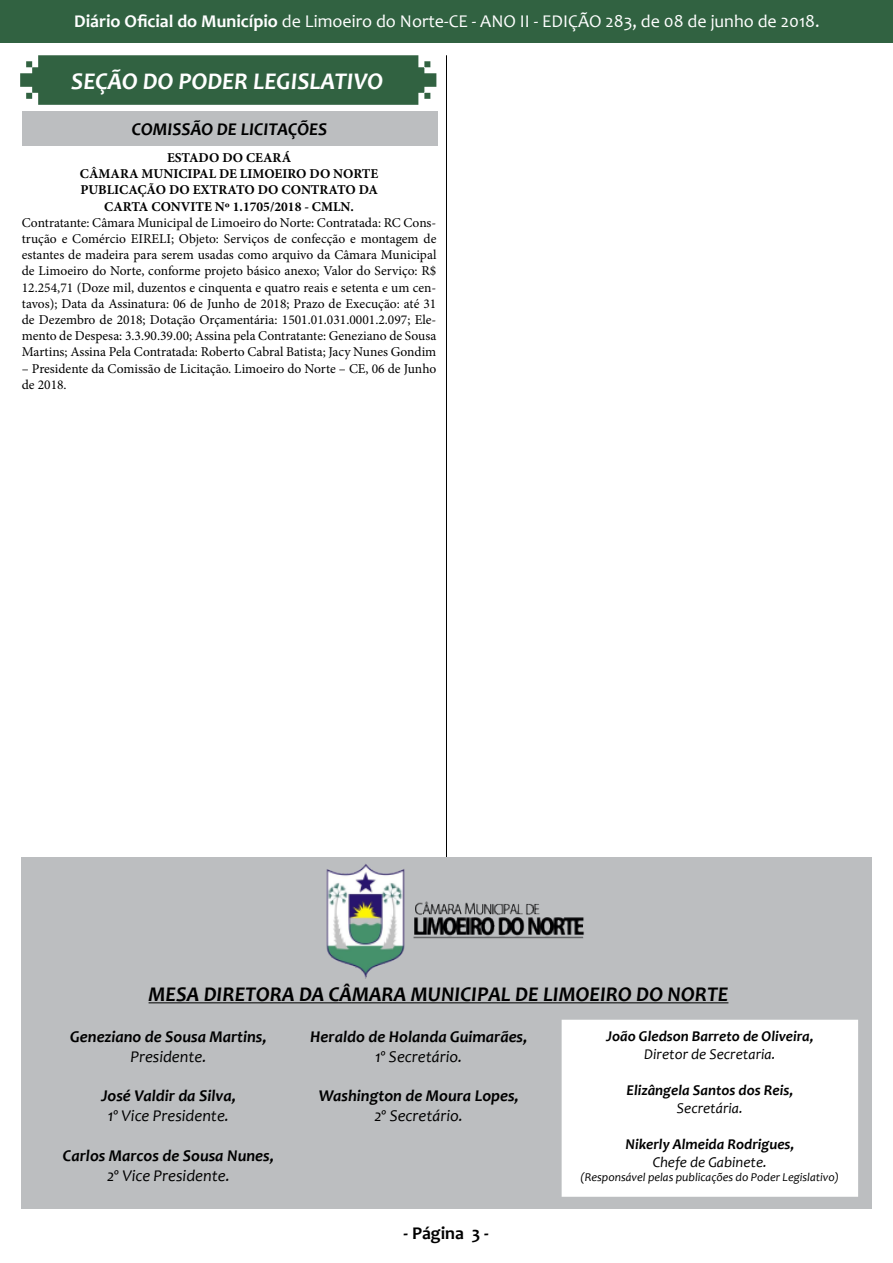
<style>
.page{position:relative;width:893px;height:1263px;background:#fff}
.page>*{position:absolute;margin:0;border:0;box-sizing:border-box;transform-origin:0 0}
.t1{font:italic 700 24px "Candara";color:#fff}
.t2{font:italic 700 21px "Candara";color:#000}
.t3{font:18px "Candara";color:#fff}
.t4{font:italic 700 18px "Candara";color:#000}
.t5{font:700 18px "Candara";color:#000}
.t6{font:italic 700 16.5px "Candara";color:#000}
.t7{font:italic 16.5px "Candara";color:#000}
.t8{font:italic 700 15px "Candara";color:#000}
.t9{font:italic 15px "Candara";color:#000}
.t10{font:13.5px/16.2px "Minion Pro";color:#000;text-align:justify}
.t11{font:700 13.5px/16.2px "Minion Pro";color:#000;text-align:center}
.t12{font:italic 12px "Candara";color:#000}
.s1{font-weight:700}
</style>
<div class="page">
<div style="left:0;top:0;width:892px;height:42px;background:#316241"></div>
<hr style="left:446px;top:55px;width:1px;height:1153px;background:#000">
<hr style="left:21px;top:1208px;width:851px;height:1px;background:#000">
<svg style="left:20px;top:55px;width:416px;height:50px;background:#3c6a4b"></svg>
<div style="left:21px;top:856px;width:851px;height:352px;background:#bcbec0"></div>
<hr style="left:149px;top:1002px;width:579px;height:1px;background:#000">
<div style="left:562px;top:1020px;width:296px;height:177px;background:#fff;border:2px solid #fff"></div>
<img style="left:326px;top:864px;width:258px;height:115px">
<div style="left:22px;top:111px;width:415px;height:35px;background:#bcbec0"></div>
<h3 class="t3" style="left:74px;top:10px;width:747px"><span class="s1">Diário Oficial do Município</span> de Limoeiro do Norte-CE - ANO II - EDIÇÃO 283, de 08 de junho de 2018.</h3>
<h1 class="t1" style="left:71px;top:66px;width:313px">SEÇÃO DO PODER LEGISLATIVO</h1>
<h3 class="t4" style="left:132px;top:118px;width:197px">COMISSÃO DE LICITAÇÕES</h3>
<p class="t11" style="left:80px;top:149px;width:300px">ESTADO DO CEARÁ<br>CÂMARA MUNICIPAL DE LIMOEIRO DO NORTE<br>PUBLICAÇÃO DO EXTRATO DO CONTRATO DA<br>CARTA CONVITE Nº 1.1705/2018 - CMLN.</p>
<p class="t10" style="left:22px;top:214px;width:416px">Contratante: Câmara Municipal de Limoeiro do Norte: Contratada: RC Cons&shy;trução e Comércio EIRELI; Objeto: Serviços de confecção e montagem de estantes de madeira para serem usadas como arquivo da Câmara Municipal de Limoeiro do Norte, conforme projeto básico anexo; Valor do Serviço: R$ 12.254,71 (Doze mil, duzentos e cinquenta e quatro reais e setenta e um cen&shy;tavos); Data da Assinatura: 06 de Junho de 2018; Prazo de Execução: até 31 de Dezembro de 2018; Dotação Orçamentária: 1501.01.031.0001.2.097; Ele&shy;mento de Despesa: 3.3.90.39.00; Assina pela Contratante: Geneziano de Sousa Martins; Assina Pela Contratada: Roberto Cabral Batista; Jacy Nunes Gondim</p>
<p class="t10" style="left:22px;top:360px;width:416px">– Presidente da Comissão de Licitação. Limoeiro do Norte – CE, 06 de Junho de 2018.</p>
<h2 class="t2" style="left:149px;top:981px;width:581px">MESA DIRETORA DA CÂMARA MUNICIPAL DE LIMOEIRO DO NORTE</h2>
<p class="t8" style="left:606px;top:1026px;width:209px">João Gledson Barreto de Oliveira,</p>
<p class="t9" style="left:644px;top:1044px;width:133px">Diretor de Secretaria.</p>
<p class="t8" style="left:626px;top:1080px;width:168px">Elizângela Santos dos Reis,</p>
<p class="t9" style="left:677px;top:1098px;width:67px">Secretária.</p>
<p class="t8" style="left:625px;top:1134px;width:170px">Nikerly Almeida Rodrigues,</p>
<p class="t9" style="left:653px;top:1152px;width:116px">Chefe de Gabinete.</p>
<p class="t12" style="left:581px;top:1170px;width:260px">(Responsável pelas publicações do Poder Legislativo)</p>
<p class="t6" style="left:310px;top:1026px;width:219px">Heraldo de Holanda Guimarães,</p>
<p class="t7" style="left:375px;top:1046px;width:89px">1º Secretário.</p>
<p class="t6" style="left:319px;top:1086px;width:202px">Washington de Moura Lopes,</p>
<p class="t7" style="left:374px;top:1105px;width:90px">2º Secretário.</p>
<p class="t6" style="left:70px;top:1026px;width:198px">Geneziano de Sousa Martins,</p>
<p class="t7" style="left:130px;top:1046px;width:78px">Presidente.</p>
<p class="t6" style="left:101px;top:1086px;width:136px">José Valdir da Silva,</p>
<p class="t7" style="left:108px;top:1105px;width:123px">1º Vice Presidente.</p>
<p class="t6" style="left:63px;top:1145px;width:212px">Carlos Marcos de Sousa Nunes,</p>
<p class="t7" style="left:107px;top:1165px;width:124px">2º Vice Presidente.</p>
<h3 class="t5" style="left:404px;top:1222px;width:87px">- Página 3 -</h3>
</div>
